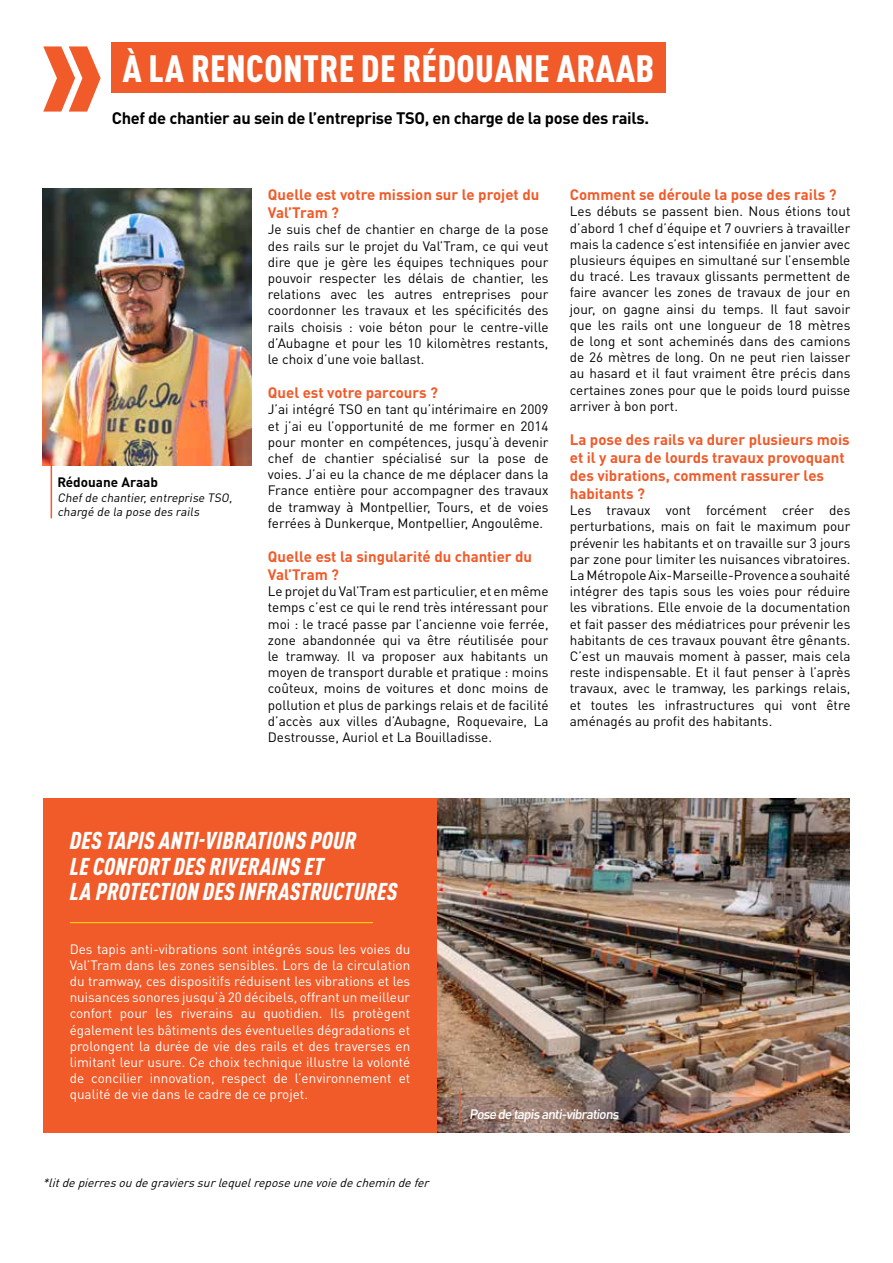
<style>
.page{position:relative;width:893px;height:1263px;background:#fff}
.page>*{position:absolute;margin:0;border:0;box-sizing:border-box;transform-origin:0 0}
.t1{font:900 condensed 37.5px "DIN Pro";letter-spacing:.01em;color:#fff}
.t2{font:italic 900 condensed 24px/25.5px "DIN Pro";letter-spacing:.01em;color:#fff}
.t3{font:700 16.5px "DIN Pro";letter-spacing:-.02em;color:#000}
.t4{font:700 15px/18px "DIN Pro";color:#f15a29}
.t5{font:13.5px/16.2px "DIN Pro";color:#000;text-align:justify}
.t6{font:13.5px/16.2px "DIN Pro";color:#fff;text-align:justify}
.t7{font:500 13.5px "DIN Pro";color:#fff}
.t8{font:700 13.5px "DIN Pro";color:#000}
.t9{font:italic 12px/14.4px "DIN Pro";color:#000}
</style>
<div class="page">
<svg style="left:43px;top:46px;width:58px;height:66px"></svg>
<div style="left:111px;top:43px;width:555px;height:50px;background:#f15a29"></div>
<img style="left:43px;top:189px;width:209px;height:276px">
<div style="left:43px;top:799px;width:394px;height:334px;background:#f15a29"></div>
<hr style="left:70px;top:922px;width:303px;height:1px;background:#ffcb1f">
<img style="left:437px;top:799px;width:413px;height:299px">
<img style="left:437px;top:1098px;width:413px;height:35px">
<hr style="left:459px;top:1090px;width:1px;height:35px;background:#f15a29">
<hr style="left:51px;top:459px;width:1px;height:59px;background:#f15a29">
<h1 class="t1" style="left:122px;top:40px;width:534px">À LA RENCONTRE DE RÉDOUANE ARAAB</h1>
<p class="t3" style="left:112px;top:105px;width:539px">Chef de chantier au sein de l’entreprise TSO, en charge de la pose des rails.</p>
<p class="t8" style="left:57px;top:472px;width:102px">Rédouane Araab</p>
<p class="t9" style="left:57px;top:489px;width:179px">Chefde chantier,entreprise TSO, chargé de la pose des rails</p>
<p class="t4" style="left:268px;top:185px;width:273px">Quelle est votre mission sur le projet du<br>Val’Tram ?</p>
<p class="t5" style="left:268px;top:221px;width:282px">Je suis chef de chantier en charge de la pose des rails sur le projet du Val’Tram, ce qui veut dire que je gère les équipes techniques pour pouvoir respecter les délais de chantier, les relations avec les autres entreprises pour coordonner les travaux et les spécificités des rails choisis : voie béton pour le centre-ville d’Aubagne et pour les 10 kilomètres restants, le choix d’une voie ballast.</p>
<p class="t4" style="left:268px;top:383px;width:172px">Quel est votre parcours ?</p>
<p class="t5" style="left:268px;top:401px;width:282px">J’ai intégré TSO en tant qu’intérimaire en 2009 et j’ai eu l’opportunité de me former en 2014 pour monter en compétences, jusqu’à devenir chef de chantier spécialisé sur la pose de voies. J’ai eu la chance de me déplacer dans la France entière pour accompagner des travaux de tramway à Montpellier, Tours, et de voies ferrées à Dunkerque, Montpellier, Angoulême.</p>
<p class="t4" style="left:268px;top:547px;width:266px">Quelle est la singularité du chantier du<br>Val’Tram ?</p>
<p class="t5" style="left:268px;top:583px;width:282px">Le projet du Val’Tram est particulier, et en même temps c’est ce qui le rend très intéressant pour moi : le tracé passe par l’ancienne voie ferrée, zone abandonnée qui va être réutilisée pour le tramway. Il va proposer aux habitants un moyen de transport durable et pratique : moins coûteux, moins de voitures et donc moins de pollution et plus de parkings relais et de facilité d’accès aux villes d’Aubagne, Roquevaire, La Destrousse, Auriol et La Bouilladisse.</p>
<p class="t4" style="left:570px;top:185px;width:268px">Comment se déroule la pose des rails ?</p>
<p class="t5" style="left:570px;top:203px;width:282px">Les débuts se passent bien. Nous étions tout d’abord 1 chef d’équipe et 7 ouvriers à travailler mais la cadence s’est intensifiée en janvier avec plusieurs équipes en simultané sur l’ensemble du tracé. Les travaux glissants permettent de faire avancer les zones de travaux de jour en jour, on gagne ainsi du temps. Il faut savoir que les rails ont une longueur de 18 mètres de long et sont acheminés dans des camions de 26 mètres de long. On ne peut rien laisser au hasard et il faut vraiment être précis dans certaines zones pour que le poids lourd puisse arriver à bon port.</p>
<p class="t4" style="left:570px;top:430px;width:281px">La pose des rails va durer plusieurs mois et il y aura de lourds travaux provoquant des vibrations, comment rassurer les habitants ?</p>
<p class="t5" style="left:570px;top:502px;width:282px">Les travaux vont forcément créer des perturbations, mais on fait le maximum pour prévenir les habitants et on travaille sur 3 jours par zone pour limiter les nuisances vibratoires.<br>La Métropole Aix-Marseille-Provence a souhaité intégrer des tapis sous les voies pour réduire les vibrations. Elle envoie de la documentation et fait passer des médiatrices pour prévenir les habitants de ces travaux pouvant être gênants.<br>C’est un mauvais moment à passer, mais cela reste indispensable. Et il faut penser à l’après travaux, avec le tramway, les parkings relais, et toutes les infrastructures qui vont être aménagés au profit des habitants.</p>
<h2 class="t2" style="left:70px;top:826px;width:329px">DES TAPIS ANTI-VIBRATIONS POUR<br>LE CONFORT DES RIVERAINS ET<br>LA PROTECTION DES INFRASTRUCTURES</h2>
<p class="t6" style="left:70px;top:940px;width:342px">Des tapis anti-vibrations sont intégrés sous les voies du Val’Tram dans les zones sensibles. Lors de la circulation du tramway, ces dispositifs réduisent les vibrations et les nuisances sonores jusqu’à 20 décibels, offrant un meilleur confort pour les riverains au quotidien. Ils protègent également les bâtiments des éventuelles dégradations et prolongent la durée de vie des rails et des traverses en limitant leur usure. Ce choix technique illustre la volonté de concilier innovation, respect de l’environnement et qualité de vie dans le cadre de ce projet.</p>
<p class="t9" style="left:43px;top:1175px;width:392px">*litdepierresoudegravierssurlequelreposeunevoiedechemindefer</p>
<p class="t7" style="left:469px;top:1105px;width:154px">Pose de tapisanti-vibrations</p>
</div>
